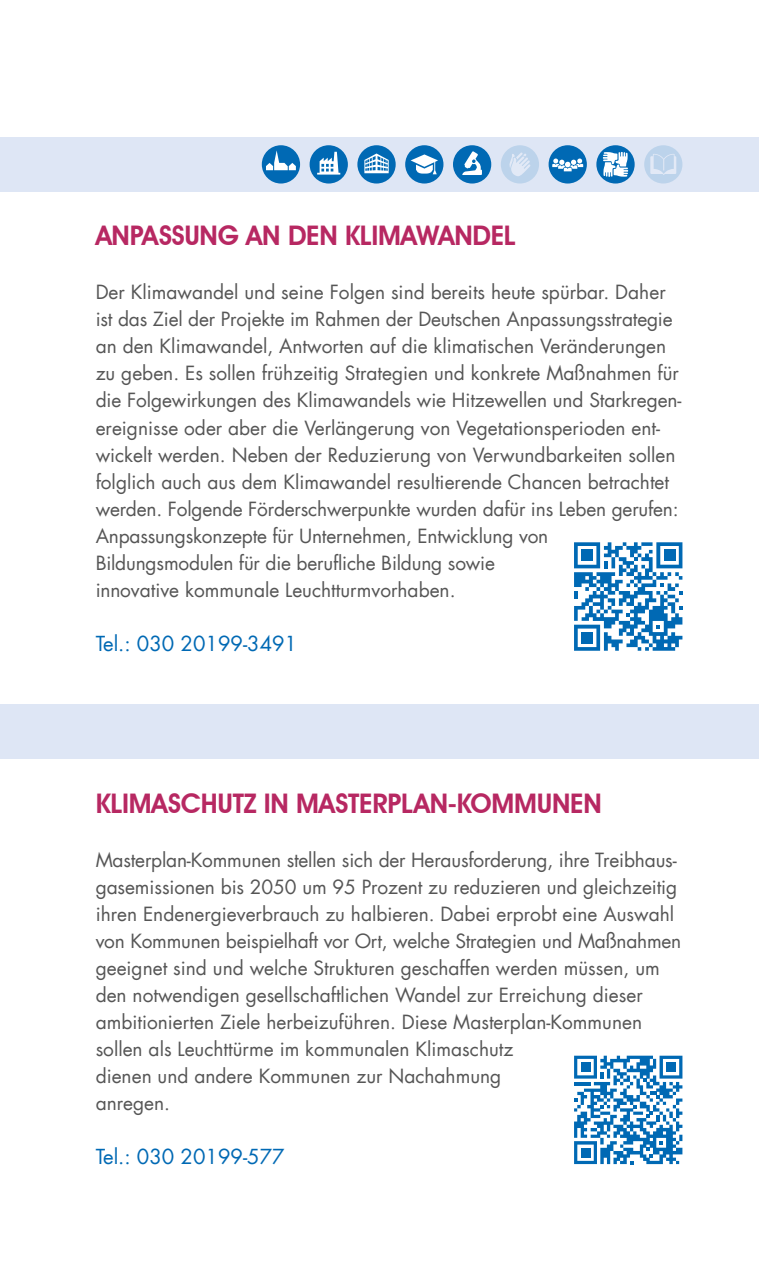
<style>
.page{position:relative;width:759px;height:1276px;background:#fff}
.page>*{position:absolute;margin:0;border:0;box-sizing:border-box;transform-origin:0 0}
.t1{font:600 27px "Avant Garde IT Cby BT";letter-spacing:-.01em;color:#b72862}
.t2{font:20.25px "Futura LT";color:#0069b4}
.t3{font:19.12px/27px "Futura LT";color:#565656}
</style>
<div class="page">
<div style="left:0;top:137px;width:759px;height:54px;background:#dee6f5"></div>
<div style="left:0;top:704px;width:759px;height:54px;background:#dee6f5"></div>
<svg style="left:574px;top:542px;width:108px;height:109px"></svg>
<div style="left:405px;top:145px;width:38px;height:38px;background:#0069b4;border-radius:50%"></div>
<svg style="left:411px;top:154px;width:27px;height:20px"></svg>
<div style="left:310px;top:145px;width:38px;height:38px;background:#0069b4;border-radius:50%"></div>
<svg style="left:317px;top:152px;width:23px;height:23px"></svg>
<div style="left:357px;top:145px;width:39px;height:38px;background:#0069b4;border-radius:50%"></div>
<svg style="left:364px;top:153px;width:25px;height:20px"></svg>
<div style="left:453px;top:145px;width:38px;height:38px;background:#0069b4;border-radius:50%"></div>
<svg style="left:462px;top:151px;width:20px;height:24px"></svg>
<div style="left:549px;top:145px;width:38px;height:38px;background:#0069b4;border-radius:50%"></div>
<svg style="left:552px;top:158px;width:31px;height:13px"></svg>
<div style="left:262px;top:145px;width:38px;height:38px;background:#0069b4;border-radius:50%"></div>
<svg style="left:266px;top:150px;width:30px;height:20px"></svg>
<div style="left:596px;top:145px;width:39px;height:38px;background:#0069b4;border-radius:50%"></div>
<svg style="left:603px;top:152px;width:25px;height:25px"></svg>
<div style="left:501px;top:145px;width:38px;height:38px;background:#bcd3eb;border-radius:50%"></div>
<svg style="left:509px;top:152px;width:21px;height:24px"></svg>
<div style="left:644px;top:145px;width:38px;height:38px;background:#bcd3eb;border-radius:50%"></div>
<svg style="left:650px;top:154px;width:26px;height:21px"></svg>
<svg style="left:574px;top:1055px;width:108px;height:109px"></svg>
<h3 class="t1" style="left:96px;top:219px;width:422px">ANPASSUNG AN DEN KLIMAWANDEL</h3>
<p class="t3" style="left:96px;top:279px;width:579px">Der Klimawandel und seine Folgen sind bereits heute spürbar. Daher ist das Ziel der Projekte im Rahmen der Deutschen Anpassungsstrategie</p>
<p class="t3" style="left:96px;top:333px;width:587px">an den Klimawandel, Antworten auf die klimatischen Veränderungen zu geben. Es sollen frühzeitig Strategien und konkrete Maßnahmen für die Folgewirkungen des Klimawandels wie Hitzewellen und Starkregen&shy;ereignisse oder aber die Verlängerung von Vegetationsperioden ent-</p>
<p class="t3" style="left:96px;top:441px;width:581px">wickelt werden. Neben der Reduzierung von Verwundbarkeiten sollen folglich auch aus dem Klimawandel resultierende Chancen betrachtet</p>
<p class="t3" style="left:96px;top:495px;width:585px">werden. Folgende Förderschwerpunkte wurden dafür ins Leben gerufen:</p>
<p class="t3" style="left:96px;top:522px;width:454px">Anpassungskonzepte für Unternehmen, Entwicklung von</p>
<p class="t3" style="left:96px;top:549px;width:401px">Bildungsmodulen für die berufliche Bildung sowie innovative kommunale Leuchtturmvorhaben.</p>
<p class="t2" style="left:96px;top:630px;width:203px">Tel.: 030 20199-3491</p>
<h3 class="t1" style="left:96px;top:787px;width:508px">KLIMASCHUTZ IN MASTERPLAN-KOMMUNEN</h3>
<p class="t3" style="left:96px;top:846px;width:582px">Masterplan-Kommunen stellen sich der Herausforderung, ihre Treibhaus-</p>
<p class="t3" style="left:96px;top:873px;width:583px">gasemissionen bis 2050 um 95 Prozent zu reduzieren und gleichzeitig</p>
<p class="t3" style="left:96px;top:900px;width:587px">ihren Endenergieverbrauch zu halbieren. Dabei erprobt eine Auswahl von Kommunen beispielhaft vor Ort, welche Strategien und Maßnahmen</p>
<p class="t3" style="left:96px;top:954px;width:566px">geeignet sind und welche Strukturen geschaffen werden müssen, um den notwendigen gesellschaftlichen Wandel zur Erreichung dieser ambitionierten Ziele herbeizuführen. Diese Masterplan-Kommunen sollen als Leuchttürme im kommunalen Klimaschutz</p>
<p class="t3" style="left:96px;top:1062px;width:407px">dienen und andere Kommunen zur Nachahmung</p>
<p class="t3" style="left:96px;top:1089px;width:76px">anregen.</p>
<p class="t2" style="left:96px;top:1143px;width:190px">Tel.: 030 20199-577</p>
</div>
